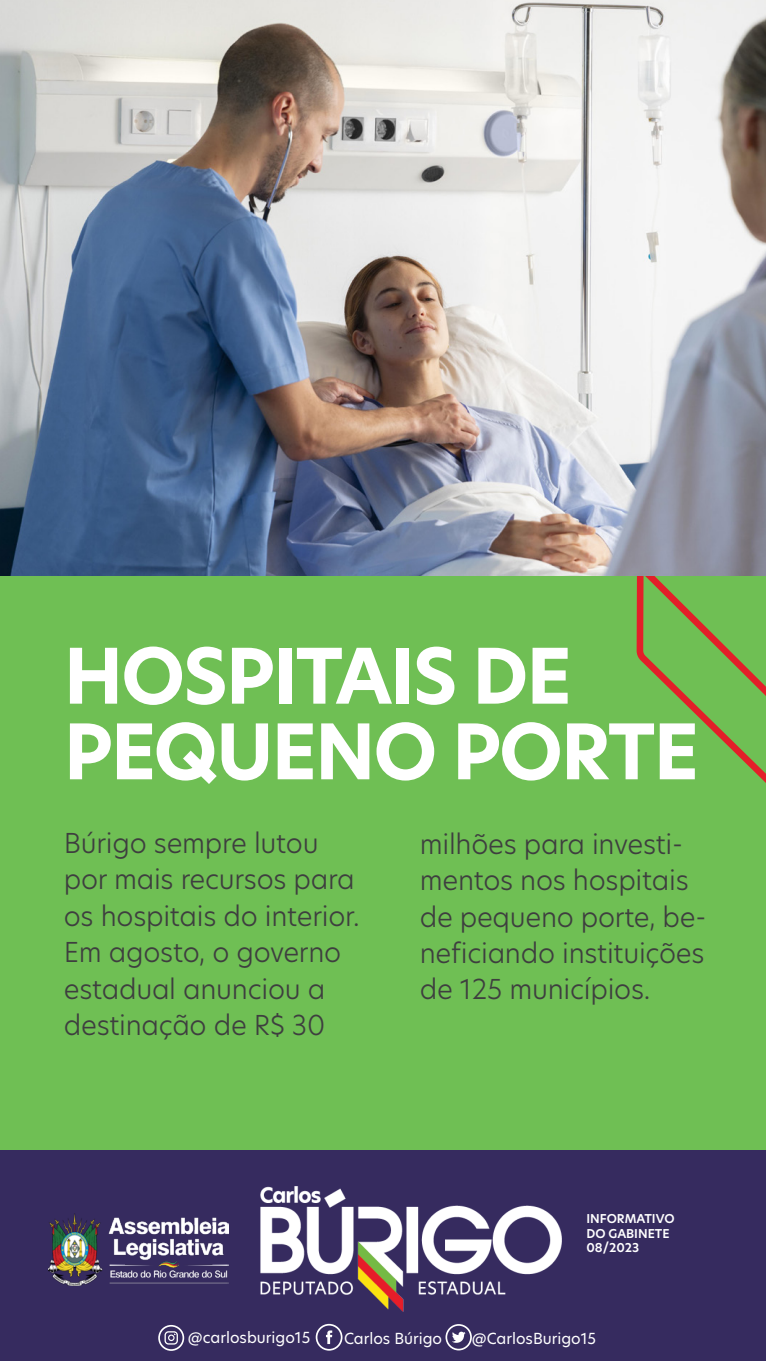
<style>
.page{position:relative;width:766px;height:1361px;background:#fff}
.page>*{position:absolute;margin:0;border:0;box-sizing:border-box;transform-origin:0 0}
.t1{font:700 75px "New Hero";letter-spacing:-.025em;color:#fff}
.t2{font:300 27px/36.3px "New Hero";letter-spacing:-.01em;color:#3e3e3f}
.t3{font:15px "New Hero";color:#fff}
.t4{font:600 12px "New Hero";color:#fff}
</style>
<div class="page">
<div style="left:0;top:0;width:765px;height:1361px;background:#6fbf54"></div>
<svg style="left:633px;top:575px;width:132px;height:207px"></svg>
<div style="left:0;top:1150px;width:765px;height:211px;background:#362b5f"></div>
<img style="left:48px;top:1213px;width:181px;height:72px">
<img style="left:260px;top:1187px;width:301px;height:124px">
<svg style="left:445px;top:1324px;width:26px;height:26px"></svg>
<svg style="left:315px;top:1324px;width:27px;height:26px"></svg>
<svg style="left:158px;top:1325px;width:26px;height:26px"></svg>
<img style="left:0;top:0;width:765px;height:575px">
<p class="t1" style="left:64px;top:625px;width:509px">HOSPITAIS DE</p>
<p class="t1" style="left:64px;top:700px;width:636px">PEQUENO PORTE</p>
<p class="t2" style="left:64px;top:824px;width:297px">Búrigo sempre lutou por mais recursos para os hospitais do interior.<br>Em agosto, o governo estadual anunciou a destinação de R$ 30</p>
<p class="t2" style="left:419px;top:825px;width:288px">milhões para investi&shy;mentos nos hospitais de pequeno porte, be&shy;neficiando instituições de 125 municípios.</p>
<p class="t4" style="left:586px;top:1210px;width:90px">INFORMATIVO</p>
<p class="t4" style="left:586px;top:1225px;width:85px">DO GABINETE</p>
<p class="t4" style="left:586px;top:1239px;width:54px">08/2023</p>
<p class="t3" style="left:188px;top:1327px;width:124px">@carlosburigo15</p>
<p class="t3" style="left:344px;top:1328px;width:100px">Carlos Búrigo</p>
<p class="t3" style="left:471px;top:1328px;width:126px">@CarlosBurigo15</p>
</div>
